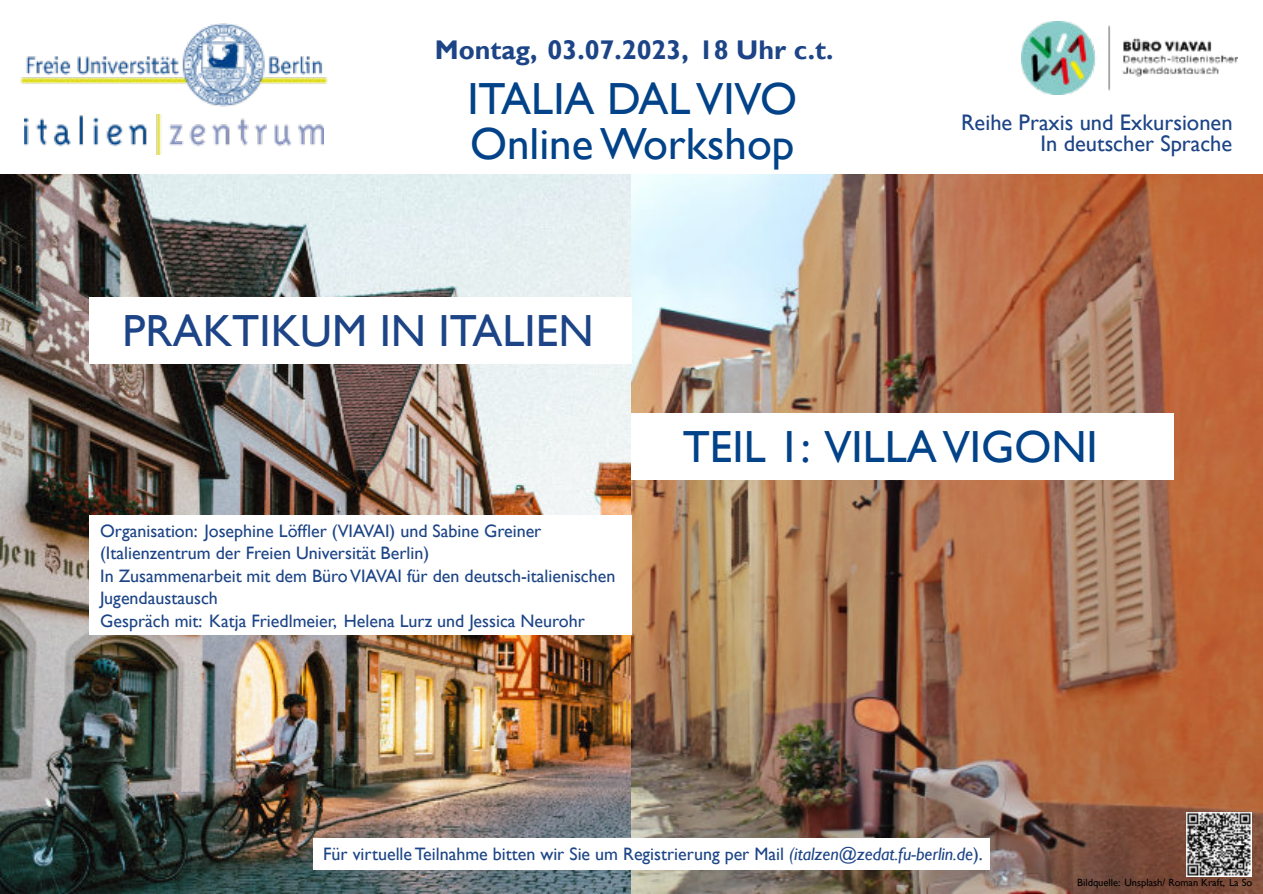
<style>
.page{position:relative;width:1263px;height:894px;background:#fff}
.page>*{position:absolute;margin:0;border:0;box-sizing:border-box;transform-origin:0 0}
.t1{font:45px/45px "Gill Sans";color:#014289}
.t2{font:45px "Gill Sans";color:#1c4486}
.t3{font:700 27px "Gill Sans";color:#1c4486}
.t4{font:22.5px "Gill Sans";color:#1c4486}
.t5{font:18px/22.5px "Gill Sans";color:#1c4486}
.t6{font:10.5px "Gill Sans";color:#000}
.s1{font-style:italic}
</style>
<div class="page">
<img style="left:0;top:175px;width:1263px;height:718px">
<div style="left:89px;top:298px;width:542px;height:66px;background:#fff"></div>
<div style="left:631px;top:414px;width:543px;height:66px;background:#fff"></div>
<div style="left:89px;top:515px;width:542px;height:120px;background:#fff"></div>
<div style="left:314px;top:839px;width:676px;height:31px;background:#fff"></div>
<img style="left:1187px;top:812px;width:64px;height:65px">
<img style="left:1021px;top:21px;width:216px;height:74px">
<img style="left:20px;top:23px;width:308px;height:132px">
<img style="left:24px;top:114px;width:299px;height:40px">
<h2 class="t3" style="left:435px;top:40px;width:400px">Montag, 03.07.2023, 18 Uhr c.t.</h2>
<h1 class="t1" style="left:467px;top:81px;width:331px">ITALIA DAL VIVO<br>OnlineWorkshop</h1>
<h1 class="t2" style="left:123px;top:315px;width:472px">PRAKTIKUM IN ITALIEN</h1>
<p class="t4" style="left:961px;top:115px;width:273px">Reihe Praxis und Exkursionen</p>
<p class="t4" style="left:1041px;top:136px;width:193px">In deutscher Sprache</p>
<p class="t5" style="left:100px;top:522px;width:517px">Organisation: Josephine Löffler (VIAVAI) und Sabine Greiner (Italienzentrum der Freien Universität Berlin)<br>In Zusammenarbeit mit dem Büro VIAVAI für den deutsch-italienischen Jugendaustausch<br>Gespräch mit: Katja Friedlmeier, Helena Lurz und Jessica Neurohr</p>
<h1 class="t1" style="left:683px;top:429px;width:417px">TEIL 1: VILLA VIGONI</h1>
<p class="t5" style="left:323px;top:844px;width:661px">Für virtuelle Teilnahme bitten wir Sie um Registrierung per Mail <span class="s1">(italzen@zedat.fu-berlin.de</span>).</p>
<p class="t6" style="left:1077px;top:879px;width:177px">Bildquelle: Unsplash/ Roman Kraft, La So</p>
</div>
